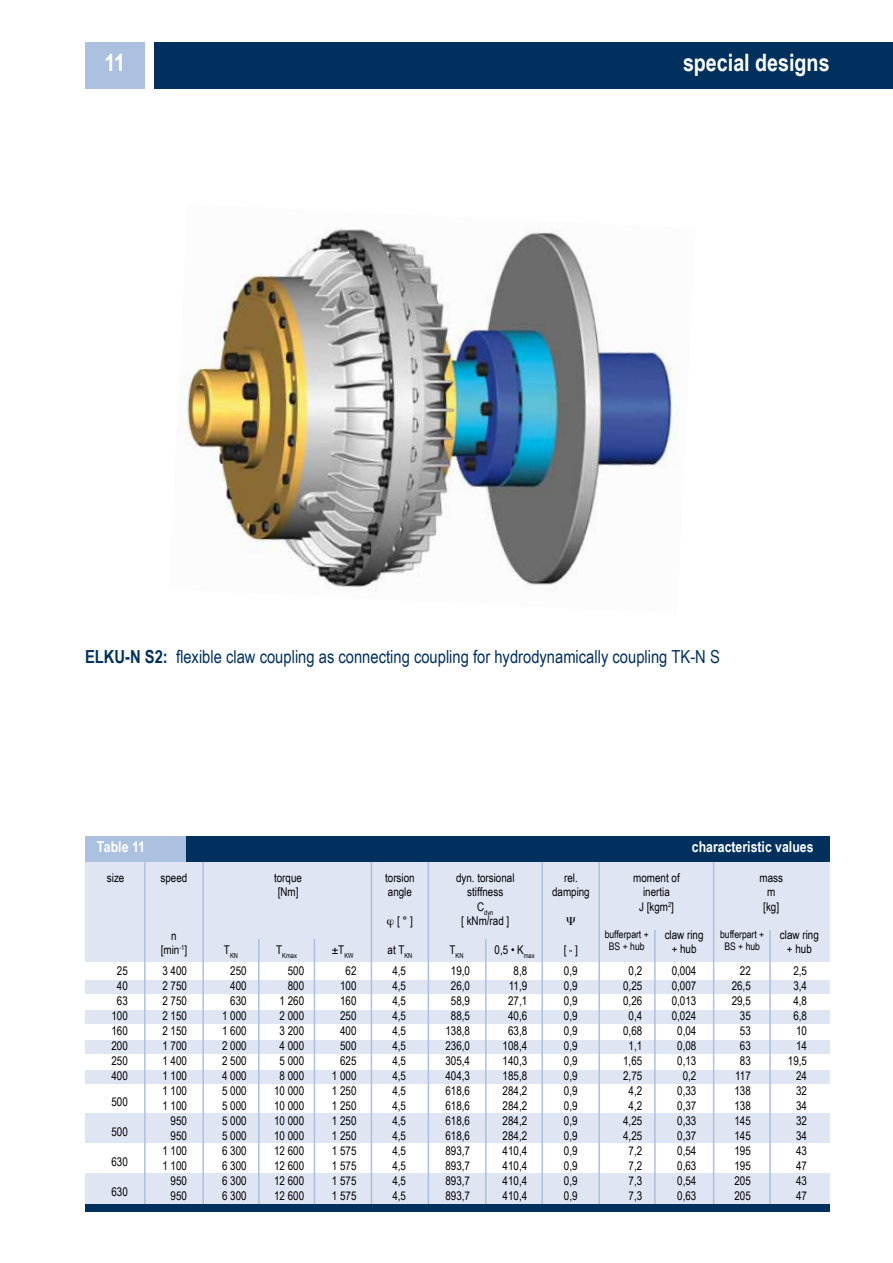
<style>
.page{position:relative;width:893px;height:1263px;background:#fff}
.page>*{position:absolute;margin:0;border:0;box-sizing:border-box;transform-origin:0 0}
.t1{font:700 24px "Arial Narrow";color:#fff}
.t2{font:18px "Arial Narrow";color:#00305e}
.t3{font:700 15px "Arial Narrow";color:#fff}
.t4{font:12px/15px "Arial Narrow";color:#000;text-align:center}
.t5{font:10.5px/12.6px "Arial Narrow";color:#000;text-align:center}
.t6{font:7.05px "Arial Narrow";color:#000}
.s1{font-weight:700}
</style>
<div class="page">
<div style="left:155px;top:43px;width:738px;height:46px;background:#00305e"></div>
<div style="left:85px;top:43px;width:60px;height:46px;background:#acc0e0"></div>
<img style="left:177px;top:227px;width:504px;height:364px">
<div style="left:85px;top:843px;width:745px;height:118px;background:#dfe5f3"></div>
<div style="left:85px;top:1113px;width:744px;height:29px;background:#dfe5f3"></div>
<div style="left:85px;top:1173px;width:744px;height:33px;background:#dfe5f3"></div>
<div style="left:85px;top:980px;width:744px;height:13px;background:#dfe5f3"></div>
<div style="left:85px;top:1010px;width:744px;height:13px;background:#dfe5f3"></div>
<div style="left:85px;top:1040px;width:744px;height:13px;background:#dfe5f3"></div>
<div style="left:85px;top:1070px;width:744px;height:13px;background:#dfe5f3"></div>
<hr style="left:144px;top:844px;width:2px;height:364px;background:#acc0e0">
<hr style="left:202px;top:849px;width:2px;height:359px;background:#acc0e0">
<hr style="left:258px;top:939px;width:1px;height:270px;background:#acc0e0">
<hr style="left:314px;top:939px;width:1px;height:270px;background:#acc0e0">
<hr style="left:371px;top:848px;width:1px;height:360px;background:#acc0e0">
<hr style="left:428px;top:844px;width:1px;height:364px;background:#acc0e0">
<hr style="left:485px;top:939px;width:2px;height:269px;background:#acc0e0">
<hr style="left:598px;top:846px;width:2px;height:363px;background:#acc0e0">
<hr style="left:541px;top:846px;width:2px;height:363px;background:#acc0e0">
<hr style="left:654px;top:930px;width:2px;height:279px;background:#acc0e0">
<hr style="left:713px;top:844px;width:1px;height:364px;background:#acc0e0">
<hr style="left:769px;top:930px;width:2px;height:278px;background:#acc0e0">
<div style="left:85px;top:1204px;width:745px;height:7px;background:#00305e"></div>
<div style="left:85px;top:836px;width:745px;height:26px;background:#00305e"></div>
<div style="left:85px;top:836px;width:100px;height:26px;background:#acc0e0"></div>
<p class="t1" style="left:104px;top:44px;width:22px">11</p>
<p class="t1" style="left:683px;top:44px;width:148px">special designs</p>
<p class="t2" style="left:85px;top:647px;width:636px"><span class="s1">ELKU-N S2:</span> flexible claw coupling as connecting coupling for hydrodynamically coupling TK-N S</p>
<p class="t3" style="left:97px;top:835px;width:50px">Table 11</p>
<p class="t3" style="left:692px;top:835px;width:123px">characteristic values</p>
<p class="t4" style="left:107px;top:870px;width:19px">size</p>
<p class="t4" style="left:161px;top:870px;width:28px">speed</p>
<p class="t4" style="left:161px;top:928px;width:28px;line-height:14.4px">n [min<sup>-1</sup>]</p>
<p class="t4" style="left:274px;top:870px;width:29px;line-height:14.4px;text-align:left">torque [Nm]</p>
<p class="t4" style="left:456px;top:870px;width:60px;line-height:14.4px">dyn. torsional stiffness</p>
<p class="t6" style="left:477px;top:908px;width:18px"><sup>C</sup>dyn</p>
<p class="t4" style="left:461px;top:913px;width:50px">[ kNm/rad ]</p>
<p class="t4" style="left:385px;top:870px;width:31px;line-height:14.4px;text-align:left">torsion angle</p>
<p class="t4" style="left:397px;top:913px;width:17px">[ ° ]</p>
<p class="t4" style="left:388px;top:942px;width:26px">at T<sub>KN</sub></p>
<p class="t6" style="left:449px;top:951px;width:15px"><sup>T</sup>KN</p>
<p class="t4" style="left:495px;top:942px;width:41px">0,5 • K<sub>max</sub></p>
<p class="t6" style="left:224px;top:951px;width:15px"><sup>T</sup>KN</p>
<p class="t4" style="left:332px;top:942px;width:23px">±T<sub>KW</sub></p>
<p class="t6" style="left:276px;top:951px;width:22px"><sup>T</sup>Kmax</p>
<p class="t4" style="left:552px;top:870px;width:39px;line-height:14.4px">rel. damping</p>
<p class="t4" style="left:564px;top:942px;width:16px">[ - ]</p>
<p class="t4" style="left:633px;top:870px;width:48px;line-height:14.4px">moment of inertia<br>J [kgm<sup>2</sup>]</p>
<p class="t4" style="left:759px;top:870px;width:25px;line-height:14.4px">mass m [kg]</p>
<p class="t5" style="left:605px;top:927px;width:46px">bufferpart +<br>BS + hub</p>
<p class="t5" style="left:720px;top:927px;width:46px">bufferpart +<br>BS + hub</p>
<p class="t4" style="left:665px;top:927px;width:40px;line-height:14.4px">claw ring + hub</p>
<p class="t4" style="left:780px;top:927px;width:40px;line-height:14.4px">claw ring + hub</p>
<p class="t4" style="left:111px;top:963px;width:18px">25<br>40<br>63<br>100<br>160<br>200<br>250<br>400</p>
<p class="t4" style="left:111px;top:1094px;width:18px">500</p>
<p class="t4" style="left:111px;top:1124px;width:18px">500</p>
<p class="t4" style="left:111px;top:1154px;width:18px">630</p>
<p class="t4" style="left:111px;top:1184px;width:18px">630</p>
<p class="t4" style="left:162px;top:963px;width:26px;text-align:right">3 400<br>2 750<br>2 750<br>2 150<br>2 150<br>1 700<br>1 400<br>1 100<br>1 100<br>1 100<br>950<br>950<br>1 100<br>1 100<br>950<br>950</p>
<p class="t4" style="left:222px;top:963px;width:26px;text-align:right">250<br>400<br>630<br>1 000<br>1 600<br>2 000<br>2 500<br>4 000<br>5 000<br>5 000<br>5 000<br>5 000<br>6 300<br>6 300<br>6 300<br>6 300</p>
<p class="t4" style="left:274px;top:963px;width:32px;text-align:right">500<br>800<br>1 260<br>2 000<br>3 200<br>4 000<br>5 000<br>8 000<br>10 000<br>10 000<br>10 000<br>10 000<br>12 600<br>12 600<br>12 600<br>12 600</p>
<p class="t4" style="left:332px;top:963px;width:26px;text-align:right">62<br>100<br>160<br>250<br>400<br>500<br>625<br>1 000<br>1 250<br>1 250<br>1 250<br>1 250<br>1 575<br>1 575<br>1 575<br>1 575</p>
<p class="t4" style="left:392px;top:963px;width:15px;text-align:justify">4,5<br>4,5<br>4,5<br>4,5<br>4,5<br>4,5<br>4,5<br>4,5<br>4,5<br>4,5<br>4,5<br>4,5<br>4,5<br>4,5<br>4,5<br>4,5</p>
<p class="t4" style="left:445px;top:963px;width:26px">19,0<br>26,0<br>58,9<br>88,5<br>138,8<br>236,0<br>305,4<br>404,3<br>618,6<br>618,6<br>618,6<br>618,6<br>893,7<br>893,7<br>893,7<br>893,7</p>
<p class="t4" style="left:564px;top:963px;width:15px;text-align:justify">0,9<br>0,9<br>0,9<br>0,9<br>0,9<br>0,9<br>0,9<br>0,9<br>0,9<br>0,9<br>0,9<br>0,9<br>0,9<br>0,9<br>0,9<br>0,9</p>
<p class="t4" style="left:623px;top:963px;width:21px">0,2<br>0,25<br>0,26<br>0,4<br>0,68<br>1,1<br>1,65<br>2,75<br>4,2<br>4,2<br>4,25<br>4,25<br>7,2<br>7,2<br>7,3<br>7,3</p>
<p class="t4" style="left:672px;top:963px;width:26px;text-align:right">0,004<br>0,007<br>0,013<br>0,024<br>0,04<br>0,08<br>0,13<br>0,2<br>0,33<br>0,37<br>0,33<br>0,37<br>0,54<br>0,63<br>0,54<br>0,63</p>
<p class="t4" style="left:732px;top:963px;width:21px;text-align:right">22<br>26,5<br>29,5<br>35<br>53<br>63<br>83<br>117<br>138<br>138<br>145<br>145<br>195<br>195<br>205<br>205</p>
<p class="t4" style="left:788px;top:963px;width:21px;text-align:right">2,5<br>3,4<br>4,8<br>6,8<br>10<br>14<br>19,5<br>24<br>32<br>34<br>32<br>34<br>43<br>47<br>43<br>47</p>
<p class="t4" style="left:503px;top:963px;width:26px;text-align:right">8,8<br>11,9<br>27,1<br>40,6<br>63,8<br>108,4<br>140,3<br>185,8<br>284,2<br>284,2<br>284,2<br>284,2<br>410,4<br>410,4<br>410,4<br>410,4</p>
</div>
